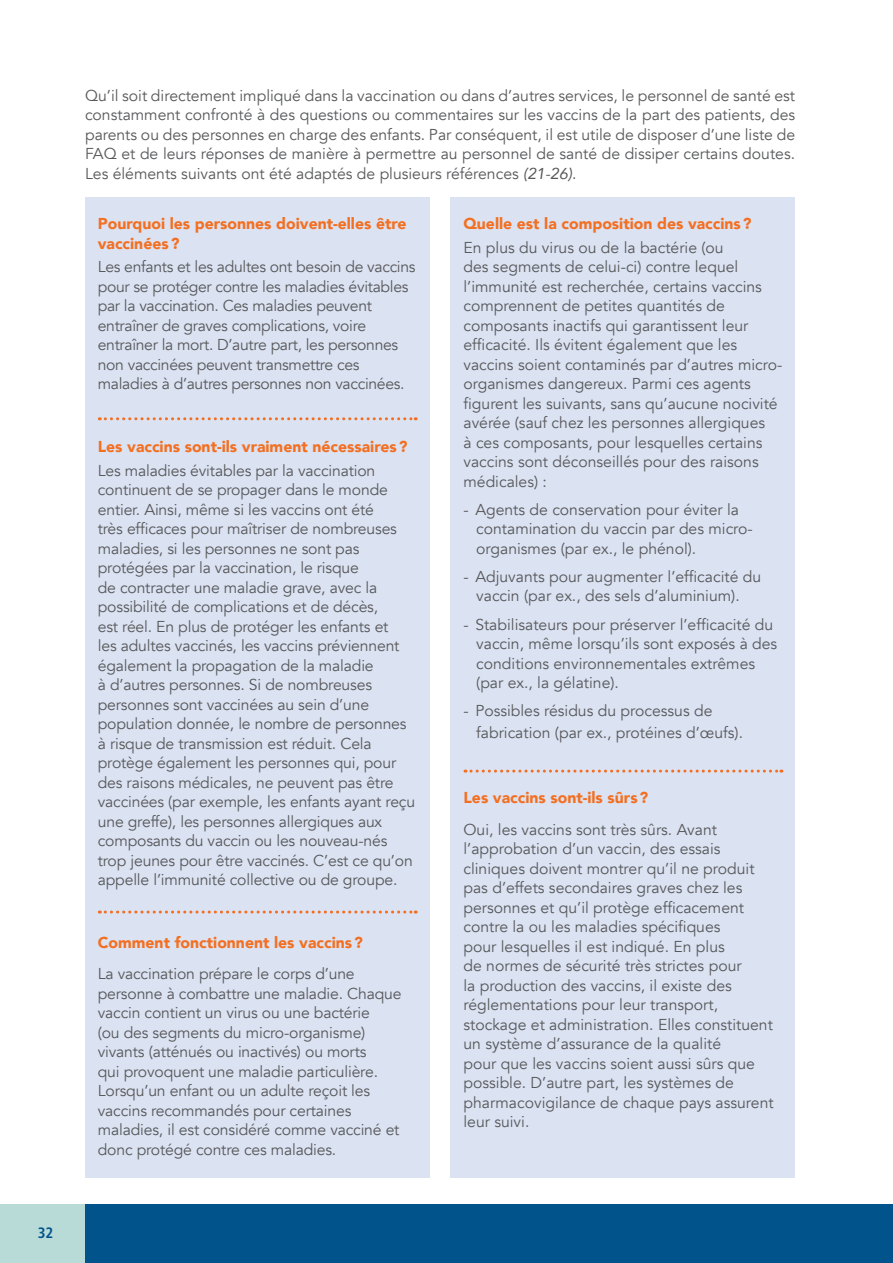
<style>
.page{position:relative;width:893px;height:1263px;background:#fff}
.page>*{position:absolute;margin:0;border:0;box-sizing:border-box;transform-origin:0 0}
.t1{font:15.75px/19.5px "Avenir";letter-spacing:-.01em;color:#57585a}
.t2{font:900 15.75px/19.5px "Avenir";color:#f36f21}
.t3{font:700 condensed 15px "Frutiger LT Std";color:#00548b}
.s1{font-style:italic}
</style>
<div class="page">
<div style="left:85px;top:1204px;width:808px;height:59px;background:#00548b"></div>
<div style="left:0;top:1204px;width:85px;height:59px;background:#b8dbd8"></div>
<div style="left:451px;top:197px;width:344px;height:981px;background:#dbe2f2"></div>
<div style="left:85px;top:197px;width:344px;height:981px;background:#dbe2f2"></div>
<svg style="left:99px;top:417px;width:317px;height:3px"></svg>
<svg style="left:465px;top:769px;width:317px;height:3px"></svg>
<svg style="left:99px;top:910px;width:317px;height:3px"></svg>
<p class="t3" style="left:38px;top:1224px;width:17px">32</p>
<p class="t1" style="left:85px;top:86px;width:712px;text-align:justify">Qu’il soit directement impliqué dans la vaccination ou dans d’autres services, le personnel de santé est constamment confronté à des questions ou commentaires sur les vaccins de la part des patients, des parents ou des personnes en charge des enfants. Par conséquent, il est utile de disposer d’une liste de FAQ et de leurs réponses de manière à permettre au personnel de santé de dissiper certains doutes.<br>Les éléments suivants ont été adaptés de plusieurs références <span class="s1">(21-26)</span>.</p>
<p class="t2" style="left:98px;top:214px;width:310px">Pourquoi les personnes doivent-elles être vaccinées?</p>
<p class="t1" style="left:98px;top:258px;width:319px">Les enfants et les adultes ont besoin de vaccins pour se protéger contre les maladies évitables par la vaccination. Ces maladies peuvent entraîner de graves complications, voire entraîner la mort. D’autre part, les personnes non vaccinées peuvent transmettre ces maladies à d’autres personnes non vaccinées.</p>
<p class="t2" style="left:463px;top:214px;width:290px">Quelle est la composition des vaccins?</p>
<p class="t1" style="left:463px;top:238px;width:320px">En plus du virus ou de la bactérie (ou<br>des segments de celui-ci) contre lequel l’immunité est recherchée, certains vaccins comprennent de petites quantités de composants inactifs qui garantissent leur efficacité. Ils évitent également que les vaccins soient contaminés par d’autres micro&shy;organismes dangereux. Parmi ces agents figurent les suivants, sans qu’aucune nocivité avérée (sauf chez les personnes allergiques<br>à ces composants, pour lesquelles certains vaccins sont déconseillés pour des raisons médicales) :</p>
<p class="t1" style="left:476px;top:500px;width:278px;text-indent:-13px">- Agents de conservation pour éviter la contamination du vaccin par des micro&shy;organismes (par ex., le phénol).</p>
<p class="t1" style="left:463px;top:567px;width:299px;text-align:center">- Adjuvants pour augmenter l’efficacité du vaccin (par ex., des sels d’aluminium).</p>
<p class="t1" style="left:476px;top:615px;width:303px;text-indent:-13px">- Stabilisateurs pour préserver l’efficacité du vaccin, même lorsqu’ils sont exposés à des conditions environnementales extrêmes (par ex., la gélatine).</p>
<p class="t1" style="left:476px;top:700px;width:268px;line-height:21.6px;text-indent:-13px">- Possibles résidus du processus de fabrication (par ex., protéines d’œufs).</p>
<p class="t2" style="left:98px;top:436px;width:311px">Les vaccins sont-ils vraiment nécessaires?</p>
<p class="t1" style="left:98px;top:461px;width:319px">Les maladies évitables par la vaccination continuent de se propager dans le monde entier. Ainsi, même si les vaccins ont été<br>très efficaces pour maîtriser de nombreuses maladies, si les personnes ne sont pas protégées par la vaccination, le risque<br>de contracter une maladie grave, avec la possibilité de complications et de décès,<br>est réel. En plus de protéger les enfants et<br>les adultes vaccinés, les vaccins préviennent également la propagation de la maladie<br>à d’autres personnes. Si de nombreuses personnes sont vaccinées au sein d’une population donnée, le nombre de personnes à risque de transmission est réduit. Cela protège également les personnes qui, pour des raisons médicales, ne peuvent pas être vaccinées (par exemple, les enfants ayant reçu une greffe), les personnes allergiques aux composants du vaccin ou les nouveau-nés trop jeunes pour être vaccinés. C’est ce qu’on appelle l’immunité collective ou de groupe.</p>
<p class="t2" style="left:463px;top:788px;width:186px">Les vaccins sont-ils sûrs?</p>
<p class="t1" style="left:463px;top:820px;width:312px">Oui, les vaccins sont très sûrs. Avant l’approbation d’un vaccin, des essais cliniques doivent montrer qu’il ne produit pas d’effets secondaires graves chez les personnes et qu’il protège efficacement contre la ou les maladies spécifiques<br>pour lesquelles il est indiqué. En plus<br>de normes de sécurité très strictes pour<br>la production des vaccins, il existe des réglementations pour leur transport, stockage et administration. Elles constituent un système d’assurance de la qualité<br>pour que les vaccins soient aussi sûrs que possible. D’autre part, les systèmes de pharmacovigilance de chaque pays assurent leur suivi.</p>
<p class="t2" style="left:98px;top:932px;width:267px">Comment fonctionnent les vaccins?</p>
<p class="t1" style="left:98px;top:964px;width:305px">La vaccination prépare le corps d’une personne à combattre une maladie. Chaque vaccin contient un virus ou une bactérie<br>(ou des segments du micro-organisme) vivants (atténués ou inactivés) ou morts<br>qui provoquent une maladie particulière.<br>Lorsqu’un enfant ou un adulte reçoit les vaccins recommandés pour certaines maladies, il est considéré comme vacciné et donc protégé contre ces maladies.</p>
</div>
